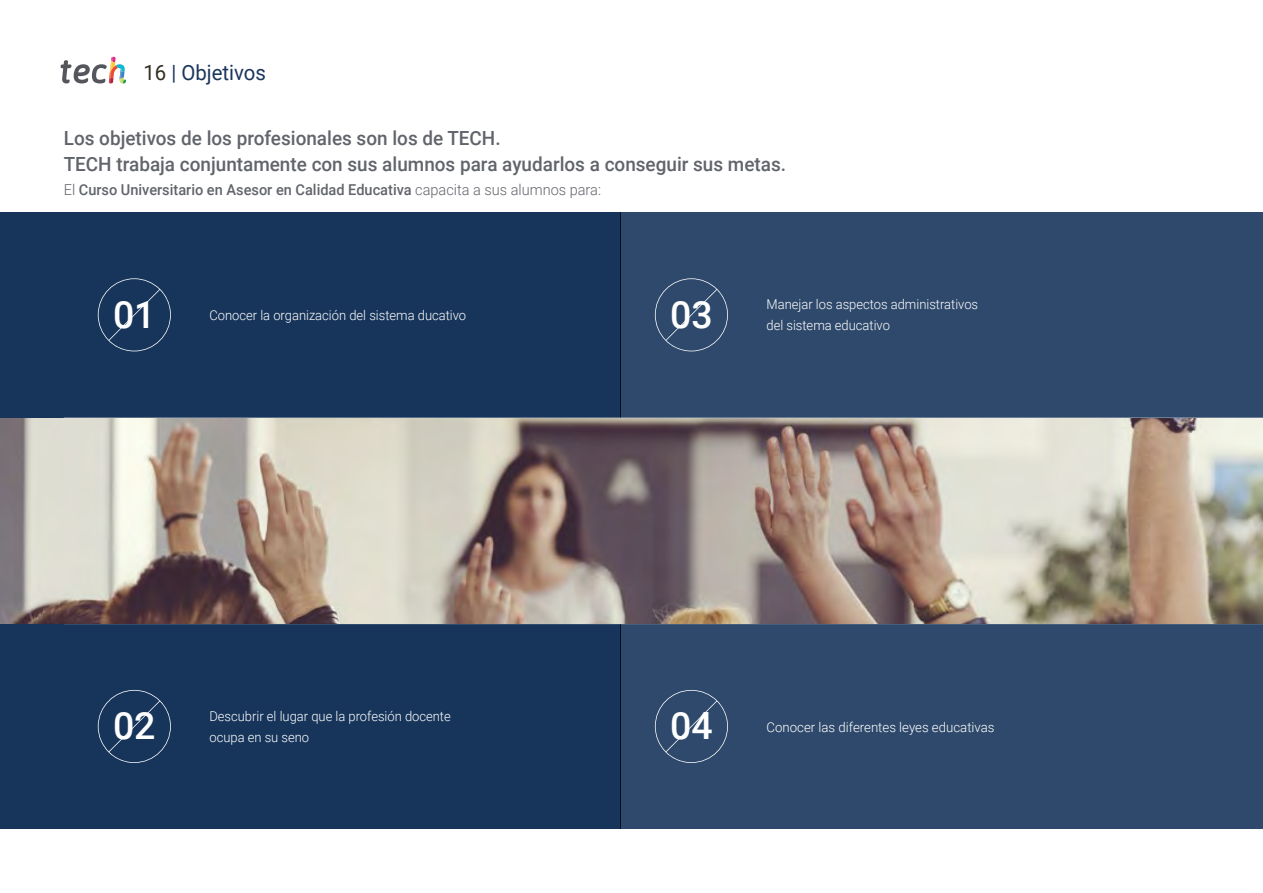
<style>
.page{position:relative;width:1263px;height:893px;background:#fff}
.page>*{position:absolute;margin:0;border:0;box-sizing:border-box;transform-origin:0 0}
.t1{font:500 37.5px "Roboto";color:#fff}
.t2{font:21px "Roboto";color:#1a355c}
.t3{font:500 19.5px/25.5px "Roboto";color:#61646a}
.t4{font:500 15px "Roboto";color:#61646a}
.t5{font:300 13.5px/21px "Roboto";color:#fff;scale:.96 1}
.t6{font:300 13.5px "Roboto";color:#fff}
.s1{color:#312e20}
.s2{font-weight:300}
</style>
<div class="page">
<svg style="left:61px;top:57px;width:65px;height:27px"></svg>
<div style="left:0;top:213px;width:621px;height:616px;background:#17355b"></div>
<div style="left:621px;top:213px;width:642px;height:616px;background:#2e496b"></div>
<svg style="left:98px;top:278px;width:73px;height:73px"></svg>
<svg style="left:98px;top:690px;width:73px;height:73px"></svg>
<svg style="left:655px;top:278px;width:73px;height:73px"></svg>
<svg style="left:655px;top:690px;width:73px;height:73px"></svg>
<hr style="left:64px;top:623px;width:1199px;height:1px;background:#fff">
<img style="left:0;top:418px;width:1263px;height:205px">
<h2 class="t2" style="left:144px;top:57px;width:124px"><span class="s1">16</span> | Objetivos</h2>
<h3 class="t3" style="left:64px;top:125px;width:724px">Los objetivos de los profesionales son los de TECH.<br>TECH trabaja conjuntamente con sus alumnos para ayudarlos a conseguir sus metas.</h3>
<p class="t4" style="left:64px;top:179px;width:539px"><span class="s2">El</span> Curso Universitario en Asesor en Calidad Educativa <span class="s2">capacita a sus alumnos para:</span></p>
<h1 class="t1" style="left:113px;top:288px;width:44px">01</h1>
<p class="t5" style="left:209px;top:304px;width:269px">Conocer la organización del sistema ducativo</p>
<h1 class="t1" style="left:670px;top:288px;width:44px">03</h1>
<p class="t5" style="left:766px;top:294px;width:222px">Manejar los aspectos administrativos del sistema educativo</p>
<h1 class="t1" style="left:113px;top:699px;width:44px">02</h1>
<p class="t5" style="left:209px;top:705px;width:253px">Descubrir el lugar que la profesión docente ocupa en su seno</p>
<h1 class="t1" style="left:670px;top:699px;width:44px">04</h1>
<p class="t6" style="left:766px;top:717px;width:230px">Conocer las diferentes leyes educativas</p>
</div>
